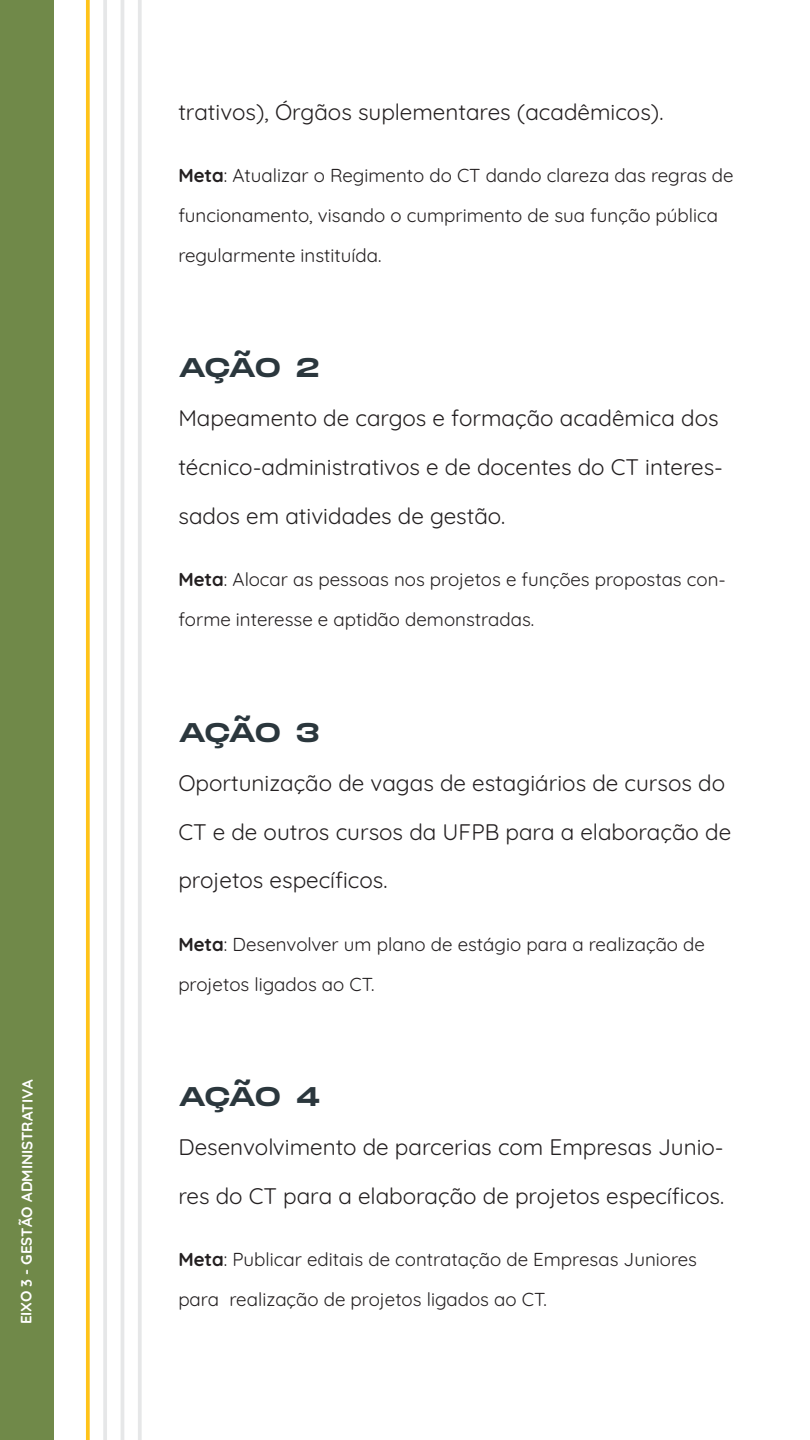
<style>
.page{position:relative;width:810px;height:1440px;background:#fff}
.page>*{position:absolute;margin:0;border:0;box-sizing:border-box;transform-origin:0 0}
.t1{font:27px "Monument Extended";letter-spacing:-.055em;color:#2b373d}
.t2{font:22.5px/48.8px "Quicksand";color:#231f20}
.t3{font:18.75px/39.9px "Quicksand";color:#231f20}
.t4{font:700 15px "Quicksand";letter-spacing:-.01em;color:#fff}
.s1{font-weight:700}
</style>
<div class="page">
<hr style="left:103px;top:0;width:4px;height:1440px;background:#e6e7e8">
<hr style="left:121px;top:0;width:3px;height:1440px;background:#e6e7e8">
<hr style="left:138px;top:0;width:4px;height:1440px;background:#e6e7e8">
<svg style="left:86px;top:0;width:4px;height:1440px;background:#ffc72a"></svg>
<div style="left:0;top:0;width:54px;height:1440px;background:#708949"></div>
<p class="t4" style="left:15px;top:1324px;width:246px;rotate:-90deg">EIXO 3 - GESTÃO ADMINISTRATIVA</p>
<p class="t2" style="left:178px;top:85px;width:487px">trativos), Órgãos suplementares (acadêmicos).</p>
<p class="t3" style="left:178px;top:153px;width:557px"><span class="s1">Meta</span>: Atualizar o Regimento do CT dando clareza das regras de funcionamento, visando o cumprimento de sua função pública regularmente instituída.</p>
<h1 class="t1" style="left:178px;top:348px;width:143px">AÇÃO 2</h1>
<p class="t2" style="left:178px;top:391px;width:546px">Mapeamento de cargos e formação acadêmica dos técnico-administrativos e de docentes do CT interes&shy;sados em atividades de gestão.</p>
<p class="t3" style="left:178px;top:558px;width:549px"><span class="s1">Meta</span>: Alocar as pessoas nos projetos e funções propostas con&shy;forme interesse e aptidão demonstradas.</p>
<h1 class="t1" style="left:178px;top:713px;width:143px">AÇÃO 3</h1>
<p class="t2" style="left:178px;top:756px;width:554px">Oportunização de vagas de estagiários de cursos do<br>CT e de outros cursos da UFPB para a elaboração de projetos específicos.</p>
<p class="t3" style="left:178px;top:922px;width:528px"><span class="s1">Meta</span>: Desenvolver um plano de estágio para a realização de projetos ligados ao CT.</p>
<h1 class="t1" style="left:178px;top:1077px;width:144px">AÇÃO 4</h1>
<p class="t2" style="left:178px;top:1120px;width:547px">Desenvolvimento de parcerias com Empresas Junio&shy;res do CT para a elaboração de projetos específicos.</p>
<p class="t3" style="left:178px;top:1238px;width:520px"><span class="s1">Meta</span>: Publicar editais de contratação de Empresas Juniores para realização de projetos ligados ao CT.</p>
</div>
